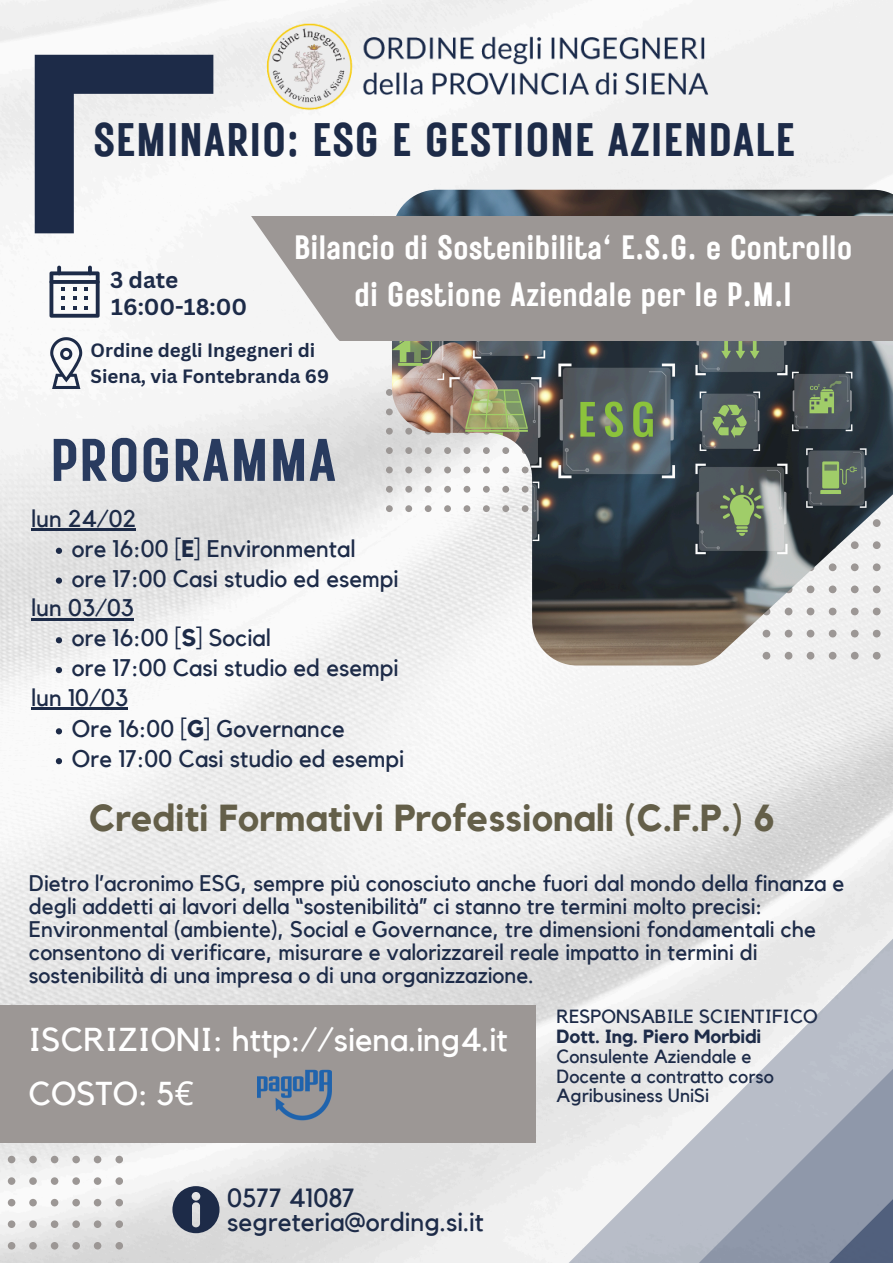
<style>
.page{position:relative;width:893px;height:1263px;background:#fff}
.page>*{position:absolute;margin:0;border:0;box-sizing:border-box;transform-origin:0 0}
.t1{font:60px "Rustic Printed";color:#293b5f}
.t2{font:47.03px "Rustic Printed";color:#1d2b48}
.t3{font:700 37.5px "Kollektif";color:#645f49}
.t4{font:33.75px/47.2px "Rustic Printed";color:#fff;text-align:center}
.t5{font:33px "Kollektif";color:#fff}
.t6{font:26.25px "Kollektif";color:#1d2b48}
.t7{font:24px "Kollektif";color:#1d2b48}
.t8{font:22.5px/23.1px "Kollektif";color:#1d2b48}
.t9{font:700 22.5px "Canva Sans";color:#1d2b48}
.t10{font:19.05px/19.6px "Kollektif";color:#1d2b48}
.t11{font:700 19.05px "Kollektif";color:#1d2b48}
.t12{font:700 18.75px/25.9px "Canva Sans";color:#1d2b48}
.s1{font-weight:700}
.s2{font-family:"Noto Sans"}
</style>
<div class="page">
<img style="left:0;top:0;width:893px;height:1263px">
<div style="left:8px;top:1242px;width:7px;height:7px;background:#9c9795;border-radius:50%"></div>
<div style="left:8px;top:1220px;width:7px;height:8px;background:#9c9795;border-radius:50%"></div>
<div style="left:8px;top:1199px;width:7px;height:7px;background:#9c9795;border-radius:50%"></div>
<div style="left:8px;top:1177px;width:7px;height:8px;background:#9c9795;border-radius:50%"></div>
<div style="left:8px;top:1156px;width:7px;height:7px;background:#9c9795;border-radius:50%"></div>
<div style="left:29px;top:1242px;width:8px;height:7px;background:#9c9795;border-radius:50%"></div>
<div style="left:29px;top:1220px;width:8px;height:8px;background:#9c9795;border-radius:50%"></div>
<div style="left:29px;top:1199px;width:8px;height:7px;background:#9c9795;border-radius:50%"></div>
<div style="left:29px;top:1177px;width:8px;height:8px;background:#9c9795;border-radius:50%"></div>
<div style="left:29px;top:1156px;width:8px;height:7px;background:#9c9795;border-radius:50%"></div>
<div style="left:51px;top:1242px;width:7px;height:7px;background:#9c9795;border-radius:50%"></div>
<div style="left:51px;top:1220px;width:7px;height:8px;background:#9c9795;border-radius:50%"></div>
<div style="left:51px;top:1199px;width:7px;height:7px;background:#9c9795;border-radius:50%"></div>
<div style="left:51px;top:1177px;width:7px;height:8px;background:#9c9795;border-radius:50%"></div>
<div style="left:51px;top:1156px;width:7px;height:7px;background:#9c9795;border-radius:50%"></div>
<div style="left:72px;top:1242px;width:8px;height:7px;background:#9c9795;border-radius:50%"></div>
<div style="left:72px;top:1220px;width:8px;height:8px;background:#9c9795;border-radius:50%"></div>
<div style="left:72px;top:1199px;width:8px;height:7px;background:#9c9795;border-radius:50%"></div>
<div style="left:72px;top:1177px;width:8px;height:8px;background:#9c9795;border-radius:50%"></div>
<div style="left:72px;top:1156px;width:8px;height:7px;background:#9c9795;border-radius:50%"></div>
<div style="left:94px;top:1242px;width:7px;height:7px;background:#9c9795;border-radius:50%"></div>
<div style="left:94px;top:1220px;width:7px;height:8px;background:#9c9795;border-radius:50%"></div>
<div style="left:94px;top:1199px;width:7px;height:7px;background:#9c9795;border-radius:50%"></div>
<div style="left:94px;top:1177px;width:7px;height:8px;background:#9c9795;border-radius:50%"></div>
<div style="left:94px;top:1156px;width:7px;height:7px;background:#9c9795;border-radius:50%"></div>
<div style="left:115px;top:1242px;width:8px;height:7px;background:#9c9795;border-radius:50%"></div>
<div style="left:115px;top:1220px;width:8px;height:8px;background:#9c9795;border-radius:50%"></div>
<div style="left:115px;top:1199px;width:8px;height:7px;background:#9c9795;border-radius:50%"></div>
<div style="left:115px;top:1177px;width:8px;height:8px;background:#9c9795;border-radius:50%"></div>
<div style="left:115px;top:1156px;width:8px;height:7px;background:#9c9795;border-radius:50%"></div>
<div style="left:0;top:1005px;width:536px;height:137px;background:#9c9795"></div>
<svg style="left:536px;top:905px;width:357px;height:358px"></svg>
<svg style="left:665px;top:1035px;width:228px;height:228px;background:#babfc9"></svg>
<svg style="left:795px;top:1165px;width:98px;height:98px;background:#818ca0"></svg>
<svg style="left:35px;top:55px;width:178px;height:178px"></svg>
<div style="left:386px;top:505px;width:7px;height:7px;background:#9c9795;border-radius:50%"></div>
<div style="left:386px;top:486px;width:7px;height:7px;background:#9c9795;border-radius:50%"></div>
<div style="left:386px;top:467px;width:7px;height:6px;background:#9c9795;border-radius:50%"></div>
<div style="left:386px;top:447px;width:7px;height:7px;background:#9c9795;border-radius:50%"></div>
<div style="left:386px;top:428px;width:7px;height:7px;background:#9c9795;border-radius:50%"></div>
<div style="left:386px;top:408px;width:7px;height:7px;background:#9c9795;border-radius:50%"></div>
<div style="left:386px;top:389px;width:7px;height:7px;background:#9c9795;border-radius:50%"></div>
<img style="left:392px;top:190px;width:501px;height:475px">
<img style="left:260px;top:19px;width:454px;height:94px">
<svg style="left:172px;top:1186px;width:47px;height:47px;background:#5d667a"></svg>
<img style="left:257px;top:1069px;width:75px;height:52px">
<svg style="left:247px;top:216px;width:646px;height:125px;background:#a29d9c"></svg>
<svg style="left:49px;top:266px;width:51px;height:51px"></svg>
<svg style="left:50px;top:337px;width:32px;height:52px"></svg>
<hr style="left:31px;top:529px;width:105px;height:2px;background:#1d2b48">
<svg style="left:56px;top:548px;width:6px;height:6px"></svg>
<svg style="left:56px;top:577px;width:6px;height:7px"></svg>
<hr style="left:31px;top:618px;width:103px;height:2px;background:#1d2b48">
<svg style="left:56px;top:637px;width:6px;height:6px"></svg>
<svg style="left:56px;top:667px;width:6px;height:6px"></svg>
<hr style="left:31px;top:707px;width:97px;height:3px;background:#1d2b48">
<svg style="left:56px;top:728px;width:6px;height:6px"></svg>
<svg style="left:56px;top:758px;width:6px;height:6px"></svg>
<p class="t2" style="left:93px;top:108px;width:704px">SEMINARIO: ESG E GESTIONE AZIENDALE</p>
<p class="t4" style="left:294px;top:223px;width:560px">Bilancio di Sostenibilita' E.S.G. e Controllo di Gestione Aziendale per le P.M.I</p>
<h2 class="t12" style="left:91px;top:337px;width:240px">Ordine degli Ingegneri di<br>Siena, via Fontebranda 69</h2>
<p class="t9" style="left:110px;top:264px;width:70px">3 date</p>
<p class="t9" style="left:111px;top:291px;width:137px">16:00-18:00</p>
<h1 class="t1" style="left:49px;top:420px;width:289px">PROGRAMMA</h1>
<p class="t7" style="left:31px;top:507px;width:106px">lun 24/02</p>
<h4 class="t7" style="left:72px;top:537px;width:285px">ore 16:00 [<span class="s1">E</span>] Environmental</h4>
<p class="t7" style="left:72px;top:567px;width:328px">ore 17:00 Casi studio ed esempi</p>
<p class="t7" style="left:31px;top:597px;width:104px">lun 03/03</p>
<p class="t7" style="left:72px;top:627px;width:200px">ore 16:00 [<span class="s1">S</span>] Social</p>
<p class="t7" style="left:72px;top:656px;width:328px">ore 17:00 Casi studio ed esempi</p>
<p class="t7" style="left:31px;top:686px;width:98px">lun 10/03</p>
<h3 class="t7" style="left:72px;top:718px;width:274px">Ore 16:00 [<span class="s1">G</span>] Governance</h3>
<p class="t7" style="left:72px;top:748px;width:334px">Ore 17:00 Casi studio ed esempi</p>
<p class="t3" style="left:89px;top:801px;width:687px">Crediti Formativi Professionali (C.F.P.) 6</p>
<p class="t8" style="left:29px;top:872px;width:817px">Dietro l’acronimo ESG, sempre più conosciuto anche fuori dal mondo della finanza e degli addetti ai lavori della “sostenibilità” ci stanno tre termini molto precisi:<br>Environmental (ambiente), Social e Governance, tre dimensioni fondamentali che consentono di verificare, misurare e valorizzareil reale impatto in termini di sostenibilità di una impresa o di una organizzazione.</p>
<p class="t5" style="left:29px;top:1024px;width:480px">ISCRIZIONI: http://siena.ing4.it</p>
<p class="t5" style="left:29px;top:1079px;width:166px">COSTO: 5<span class="s2">€</span></p>
<p class="t6" style="left:227px;top:1185px;width:129px">0577 41087</p>
<p class="t6" style="left:227px;top:1210px;width:258px">segreteria@ording.si.it</p>
<p class="t10" style="left:556px;top:1008px;width:263px">RESPONSABILE SCIENTIFICO</p>
<p class="t11" style="left:556px;top:1028px;width:206px">Dott. Ing. Piero Morbidi</p>
<p class="t10" style="left:556px;top:1047px;width:196px">Consulente Aziendale e</p>
<p class="t10" style="left:556px;top:1067px;width:219px">Docente a contratto corso<br>Agribusiness UniSi</p>
</div>
